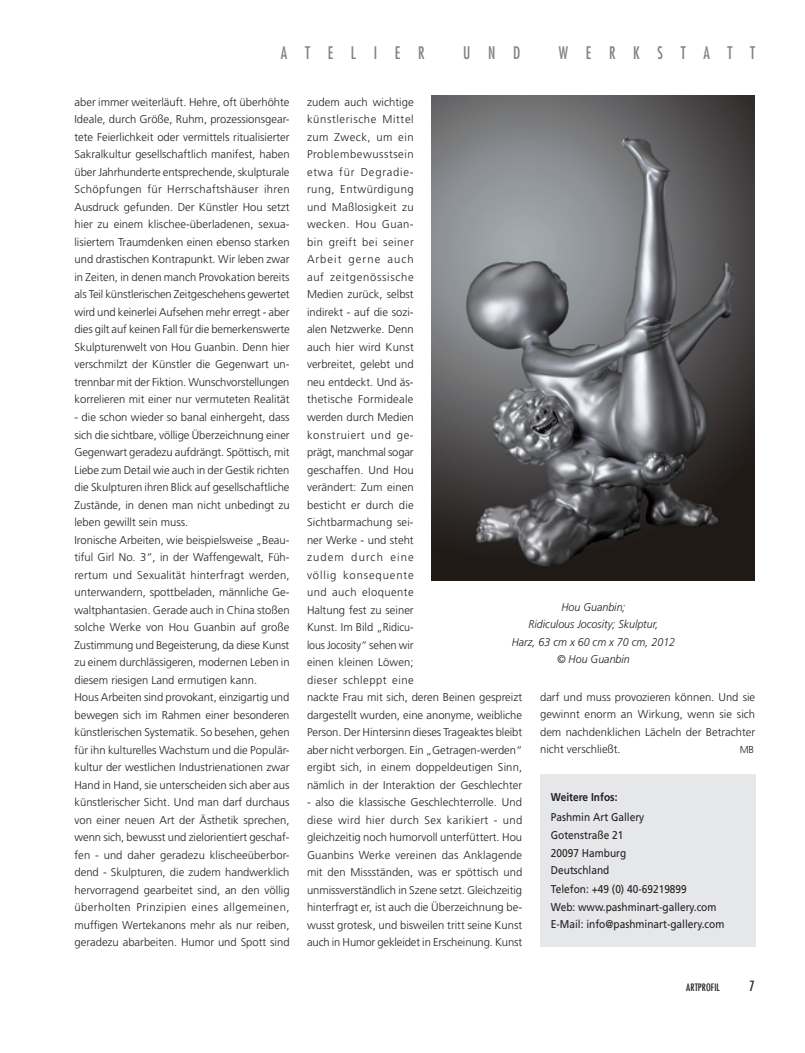
<style>
.page{position:relative;width:805px;height:1053px;background:#fff}
.page>*{position:absolute;margin:0;border:0;box-sizing:border-box;transform-origin:0 0}
.t1{font:condensed 16.88px "Futura";letter-spacing:1.14em;color:#808285;scale:.92 1}
.t2{font:500 condensed 13.75px "Futura";color:#231f20;scale:.9 1}
.t3{font:300 11.25px/17.5px "Frutiger";color:#231f20;text-align:justify}
.t4{font:11.25px/17.5px "Frutiger";color:#231f20;scale:.9 1}
.t5{font:italic 300 11.25px/17.5px "Frutiger";color:#231f20;text-align:center;scale:.95 1}
.t6{font:700 11.25px "Frutiger";color:#231f20;scale:.9 1}
.t7{font:500 condensed 10px "Futura";color:#231f20}
.t8{font:300 10px "Frutiger";color:#231f20}
</style>
<div class="page">
<div style="left:540px;top:774px;width:215px;height:172px;background:#e6e7e9"></div>
<img style="left:431px;top:95px;width:323px;height:485px">
<h1 class="t1" style="left:281px;top:43px;width:157px">ATELIER</h1>
<h1 class="t1" style="left:463px;top:43px;width:64px">UND</h1>
<h1 class="t1" style="left:559px;top:43px;width:215px">WERKSTATT</h1>
<p class="t3" style="left:74px;top:93px;width:217px">aber immer weiterläuft. Hehre, oft überhöhte Ideale, durch Größe, Ruhm, prozessionsgear&shy;tete Feierlichkeit oder vermittels ritualisierter Sakralkultur gesellschaftlich manifest, haben über Jahrhunderte entsprechende, skulpturale Schöpfungen für Herrschaftshäuser ihren Ausdruck gefunden. Der Künstler Hou setzt hier zu einem klischee-überladenen, sexua&shy;lisiertem Traumdenken einen ebenso starken und drastischen Kontrapunkt. Wir leben zwar in Zeiten, in denen manch Provokation bereits als Teil künstlerischen Zeitgeschehens gewertet wird und keinerlei Aufsehen mehr erregt - aber dies gilt auf keinen Fall für die bemerkenswerte Skulpturenwelt von Hou Guanbin. Denn hier verschmilzt der Künstler die Gegenwart un&shy;trennbar mit der Fiktion. Wunschvorstellungen korrelieren mit einer nur vermuteten Realität</p>
<p class="t3" style="left:74px;top:408px;width:217px;text-align:left">- die schon wieder so banal einhergeht, dass sich die sichtbare, völlige Überzeichnung einer Gegenwart geradezu aufdrängt. Spöttisch, mit Liebe zum Detail wie auch in der Gestik richten die Skulpturen ihren Blick auf gesellschaftliche Zustände, in denen man nicht unbedingt zu leben gewillt sein muss.<br>Ironische Arbeiten, wie beispielsweise „Beau&shy;tiful Girl No. 3“, in der Waffengewalt, Füh&shy;rertum und Sexualität hinterfragt werden, unterwandern, spottbeladen, männliche Ge&shy;waltphantasien. Gerade auch in China stoßen solche Werke von Hou Guanbin auf große Zustimmung und Begeisterung, da diese Kunst zu einem durchlässigeren, modernen Leben in diesem riesigen Land ermutigen kann.<br>Hous Arbeiten sind provokant, einzigartig und bewegen sich im Rahmen einer besonderen künstlerischen Systematik. So besehen, gehen für ihn kulturelles Wachstum und die Populär&shy;kultur der westlichen Industrienationen zwar Hand in Hand, sie unterscheiden sich aber aus künstlerischer Sicht. Und man darf durchaus von einer neuen Art der Ästhetik sprechen, wenn sich, bewusst und zielorientiert geschaf&shy;fen - und daher geradezu klischeeüberbor&shy;dend - Skulpturen, die zudem handwerklich hervorragend gearbeitet sind, an den völlig überholten Prinzipien eines allgemeinen, muffigen Wertekanons mehr als nur reiben, geradezu abarbeiten. Humor und Spott sind</p>
<p class="t3" style="left:307px;top:93px;width:217px;text-align:left">zudem auch wichtige<br>künstlerische Mittel<br>zum Zweck, um ein<br>Problembewusstsein<br>etwa für Degradie-<br>rung, Entwürdigung<br>und Maßlosigkeit zu<br>wecken. Hou Guan-<br>bin greift bei seiner<br>Arbeit gerne auch<br>auf zeitgenössische<br>Medien zurück, selbst<br>indirekt - auf die sozi-<br>alen Netzwerke. Denn<br>auch hier wird Kunst<br>verbreitet, gelebt und<br>neu entdeckt. Und äs-<br>thetische Formideale<br>werden durch Medien<br>konstruiert und ge-<br>prägt, manchmal sogar<br>geschaffen. Und Hou<br>verändert: Zum einen<br>besticht er durch die<br>Sichtbarmachung sei-<br>ner Werke - und steht<br>zudem durch eine<br>völlig konsequente<br>und auch eloquente<br>Haltung fest zu seiner<br>Kunst. Im Bild „Ridicu-<br>lous Jocosity“ sehen wir<br>einen kleinen Löwen;<br>dieser schleppt eine<br>nackte Frau mit sich, deren Beinen gespreizt dargestellt wurden, eine anonyme, weibliche<br>Person. Der Hintersinn dieses Trageaktes bleibt aber nicht verborgen. Ein „Getragen-werden“ ergibt sich, in einem doppeldeutigen Sinn, nämlich in der Interaktion der Geschlechter</p>
<p class="t3" style="left:307px;top:793px;width:217px">- also die klassische Geschlechterrolle. Und diese wird hier durch Sex karikiert - und gleichzeitig noch humorvoll unterfüttert. Hou Guanbins Werke vereinen das Anklagende mit den Missständen, was er spöttisch und unmissverständlich in Szene setzt. Gleichzeitig hinterfragt er, ist auch die Überzeichnung be&shy;wusst grotesk, und bisweilen tritt seine Kunst auch in Humor gekleidet in Erscheinung. Kunst</p>
<p class="t5" style="left:511px;top:598px;width:173px">Hou Guanbin;<br>Ridiculous Jocosity; Skulptur,<br>Harz, 63 cm x 60 cm x 70 cm, 2012 © Hou Guanbin</p>
<p class="t3" style="left:540px;top:688px;width:216px">darf und muss provozieren können. Und sie gewinnt enorm an Wirkung, wenn sie sich dem nachdenklichen Lächeln der Betrachter nicht verschließt.</p>
<p class="t8" style="left:739px;top:744px;width:16px">MB</p>
<p class="t6" style="left:550px;top:790px;width:75px">Weitere Infos:</p>
<p class="t4" style="left:550px;top:808px;width:105px">Pashmin Art Gallery<br>Gotenstraße 21<br>20097 Hamburg<br>Deutschland</p>
<p class="t4" style="left:550px;top:880px;width:194px">Telefon: +49 (0) 40-69219899<br>Web: www.pashminart-gallery.com<br>E-Mail: info@pashminart-gallery.com</p>
<p class="t7" style="left:686px;top:980px;width:35px">ARTPROFIL</p>
<p class="t2" style="left:749px;top:976px;width:7px">7</p>
</div>
